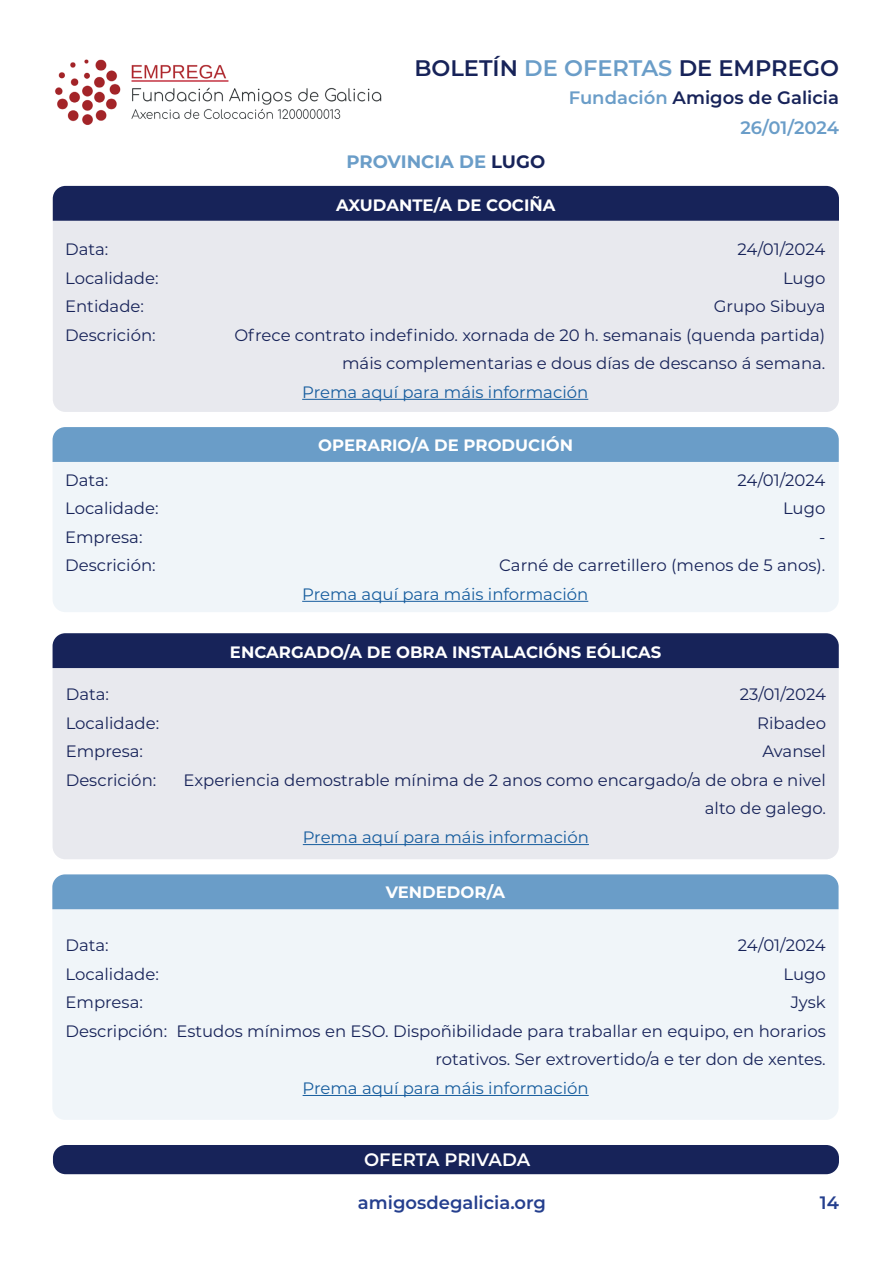
<style>
.page{position:relative;width:893px;height:1263px;background:#fff}
.page>*{position:absolute;margin:0;border:0;box-sizing:border-box;transform-origin:0 0}
.t1{font:600 22.5px "Montserrat";color:#172359}
.t2{font:600 18px "Montserrat";color:#172359}
.t3{font:600 18px "Montserrat";color:#253f8e}
.t4{font:700 18px "Montserrat";color:#6a9dc8}
.t5{font:600 18px "Montserrat";letter-spacing:-.005em;color:#fff}
.t6{font:600 18px "Montserrat";letter-spacing:-.005em;color:#6a9dc8}
.t7{font:16.5px/28.5px "Montserrat";color:#172359;text-align:right}
.t8{font:16.5px "Montserrat";color:#175d9e}
.t9{font:700 16.5px "Montserrat";color:#fff}
.s1{color:#6a9dc8}
.s2{color:#172359}
</style>
<div class="page">
<img style="left:55px;top:59px;width:327px;height:66px">
<div style="left:53px;top:1145px;width:786px;height:29px;background:#172359;border-radius:13px"></div>
<div style="left:53px;top:221px;width:786px;height:191px;background:#e8e9ee"></div>
<div style="left:53px;top:668px;width:786px;height:191px;background:#e8e9ee"></div>
<div style="left:53px;top:462px;width:786px;height:150px;background:#f0f5f9"></div>
<div style="left:52px;top:909px;width:786px;height:211px;background:#f0f5f9"></div>
<div style="left:53px;top:186px;width:786px;height:35px;background:#172359"></div>
<div style="left:53px;top:633px;width:786px;height:35px;background:#172359"></div>
<div style="left:53px;top:427px;width:786px;height:35px;background:#6a9dc8"></div>
<div style="left:52px;top:874px;width:786px;height:35px;background:#6a9dc8"></div>
<hr style="left:302px;top:399px;width:286px;height:1px;background:#175d9e">
<hr style="left:303px;top:844px;width:286px;height:1px;background:#175d9e">
<hr style="left:302px;top:601px;width:286px;height:1px;background:#175d9e">
<hr style="left:303px;top:1095px;width:286px;height:1px;background:#175d9e">
<h1 class="t1" style="left:414px;top:52px;width:426px">BOLETÍN <span class="s1">DE OFERTAS</span> DE EMPREGO</h1>
<p class="t2" style="left:569px;top:85px;width:272px"><span class="s1">Fundación</span> Amigos de Galicia</p>
<p class="t4" style="left:347px;top:148px;width:200px">PROVINCIA DE <span class="s2">LUGO</span></p>
<p class="t9" style="left:336px;top:193px;width:221px">AXUDANTE/A DE COCIÑA</p>
<p class="t6" style="left:740px;top:115px;width:100px">26/01/2024</p>
<p class="t7" style="left:65px;top:234px;width:45px">Data:</p>
<p class="t7" style="left:737px;top:234px;width:90px">24/01/2024</p>
<p class="t7" style="left:65px;top:263px;width:95px">Localidade:</p>
<p class="t7" style="left:783px;top:263px;width:44px">Lugo</p>
<p class="t7" style="left:65px;top:291px;width:80px">Entidade:</p>
<p class="t7" style="left:714px;top:291px;width:113px">Grupo Sibuya</p>
<p class="t7" style="left:65px;top:320px;width:92px">Descrición:</p>
<p class="t7" style="left:234px;top:320px;width:592px">Ofrece contrato indefinido. xornada de 20 h. semanais (quenda partida) máis complementarias e dous días de descanso á semana.</p>
<p class="t8" style="left:302px;top:380px;width:288px">Prema aquí para máis información</p>
<p class="t9" style="left:318px;top:433px;width:256px">OPERARIO/A DE PRODUCIÓN</p>
<p class="t7" style="left:65px;top:465px;width:45px">Data:</p>
<p class="t7" style="left:737px;top:465px;width:90px">24/01/2024</p>
<p class="t7" style="left:65px;top:493px;width:95px">Localidade:</p>
<p class="t7" style="left:783px;top:493px;width:44px">Lugo</p>
<p class="t7" style="left:65px;top:522px;width:79px">Empresa:</p>
<p class="t7" style="left:819px;top:522px;width:8px">-</p>
<p class="t7" style="left:65px;top:550px;width:92px">Descrición:</p>
<p class="t7" style="left:499px;top:550px;width:328px">Carné de carretillero (menos de 5 anos).</p>
<p class="t8" style="left:302px;top:582px;width:288px">Prema aquí para máis información</p>
<p class="t9" style="left:230px;top:640px;width:433px">ENCARGADO/A DE OBRA INSTALACIÓNS EÓLICAS</p>
<p class="t7" style="left:66px;top:680px;width:45px">Data:</p>
<p class="t7" style="left:740px;top:680px;width:88px">23/01/2024</p>
<p class="t7" style="left:66px;top:708px;width:95px">Localidade:</p>
<p class="t7" style="left:757px;top:708px;width:70px">Ribadeo</p>
<p class="t7" style="left:66px;top:737px;width:79px">Empresa:</p>
<p class="t7" style="left:762px;top:737px;width:65px">Avansel</p>
<p class="t7" style="left:66px;top:765px;width:92px">Descrición:</p>
<p class="t7" style="left:184px;top:765px;width:644px">Experiencia demostrable mínima de 2 anos como encargado/a de obra e nivel alto de galego.</p>
<p class="t8" style="left:303px;top:826px;width:288px">Prema aquí para máis información</p>
<p class="t9" style="left:386px;top:881px;width:121px">VENDEDOR/A</p>
<p class="t7" style="left:66px;top:930px;width:45px">Data:</p>
<p class="t7" style="left:738px;top:930px;width:90px">24/01/2024</p>
<p class="t7" style="left:66px;top:959px;width:95px">Localidade:</p>
<p class="t7" style="left:783px;top:959px;width:44px">Lugo</p>
<p class="t7" style="left:66px;top:987px;width:79px">Empresa:</p>
<p class="t7" style="left:791px;top:987px;width:37px">Jysk</p>
<p class="t7" style="left:66px;top:1016px;width:762px">Descripción: Estudos mínimos en ESO. Dispoñibilidade para traballar en equipo, en horarios rotativos. Ser extrovertido/a e ter don de xentes.</p>
<p class="t8" style="left:303px;top:1076px;width:288px">Prema aquí para máis información</p>
<p class="t5" style="left:364px;top:1147px;width:168px">OFERTA PRIVADA</p>
<p class="t3" style="left:358px;top:1190px;width:190px">amigosdegalicia.org</p>
<p class="t3" style="left:820px;top:1190px;width:21px">14</p>
</div>
